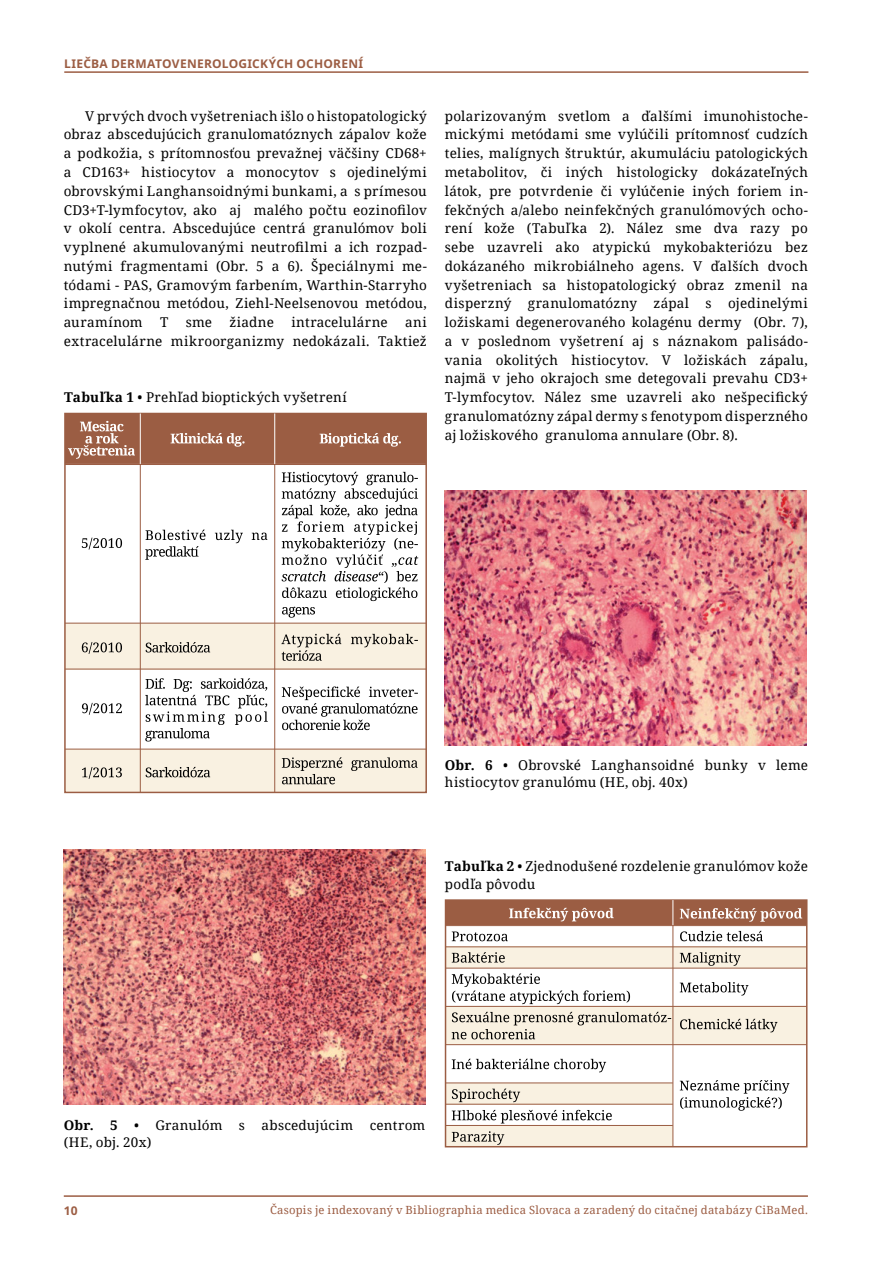
<style>
.page{position:relative;width:893px;height:1263px;background:#fff}
.page>*{position:absolute;margin:0;border:0;box-sizing:border-box;transform-origin:0 0}
.t1{font:13.5px/18.8px "Noto Serif";letter-spacing:.015em;color:#000;text-align:justify}
.t2{font:13.2px/17.2px "Noto Serif";letter-spacing:.01em;color:#000}
.t3{font:700 12px "Noto Sans";letter-spacing:.02em;color:#9c5d43}
.t4{font:11.25px "Noto Serif";letter-spacing:.025em;color:#9c5d43}
.s1{font-weight:700}
</style>
<div class="page">
<hr style="left:64px;top:71px;width:744px;height:2px;background:#9c5d43">
<hr style="left:64px;top:1195px;width:744px;height:2px;background:#9c5d43">
<div style="left:65px;top:749px;width:361px;height:43px;background:#f9f1e1"></div>
<div style="left:65px;top:623px;width:361px;height:46px;background:#f9f1e1"></div>
<div style="left:65px;top:413px;width:361px;height:50px;background:#9b5d43"></div>
<hr style="left:65px;top:462px;width:361px;height:2px;background:#9b5d43">
<hr style="left:65px;top:464px;width:361px;height:1px;background:#9b5d43">
<hr style="left:65px;top:623px;width:361px;height:1px;background:#9b5d43">
<hr style="left:65px;top:669px;width:361px;height:1px;background:#9b5d43">
<div style="left:64px;top:413px;width:363px;height:380px;border:2px solid #9b5d43"></div>
<svg style="left:82px;top:538px;width:40px;height:11px"></svg>
<svg style="left:82px;top:642px;width:40px;height:12px"></svg>
<svg style="left:82px;top:703px;width:40px;height:12px"></svg>
<svg style="left:82px;top:767px;width:40px;height:12px"></svg>
<svg style="left:68px;top:421px;width:67px;height:38px"></svg>
<svg style="left:171px;top:433px;width:74px;height:14px"></svg>
<svg style="left:320px;top:433px;width:81px;height:14px"></svg>
<hr style="left:274px;top:439px;width:1px;height:353px;background:#9b5d43">
<hr style="left:274px;top:413px;width:1px;height:51px;background:#fff">
<hr style="left:140px;top:439px;width:1px;height:353px;background:#9b5d43">
<hr style="left:140px;top:413px;width:1px;height:51px;background:#fff">
<svg style="left:282px;top:472px;width:136px;height:146px"></svg>
<svg style="left:281px;top:634px;width:137px;height:27px"></svg>
<svg style="left:282px;top:686px;width:136px;height:44px"></svg>
<svg style="left:282px;top:757px;width:136px;height:27px"></svg>
<svg style="left:145px;top:530px;width:122px;height:30px"></svg>
<svg style="left:146px;top:642px;width:64px;height:10px"></svg>
<svg style="left:145px;top:678px;width:123px;height:63px"></svg>
<svg style="left:146px;top:767px;width:64px;height:10px"></svg>
<hr style="left:65px;top:749px;width:361px;height:1px;background:#9b5d43">
<img style="left:64px;top:849px;width:361px;height:256px">
<img style="left:445px;top:490px;width:361px;height:255px">
<div style="left:445px;top:1125px;width:228px;height:22px;background:#f9f1e1"></div>
<div style="left:445px;top:1083px;width:228px;height:21px;background:#f9f1e1"></div>
<div style="left:445px;top:1006px;width:362px;height:38px;background:#f9f1e1"></div>
<div style="left:445px;top:947px;width:362px;height:21px;background:#f9f1e1"></div>
<div style="left:446px;top:900px;width:361px;height:24px;background:#9b5d43"></div>
<hr style="left:446px;top:923px;width:361px;height:2px;background:#9b5d43">
<hr style="left:446px;top:925px;width:361px;height:1px;background:#9b5d43">
<hr style="left:446px;top:946px;width:361px;height:1px;background:#9b5d43">
<hr style="left:446px;top:968px;width:361px;height:1px;background:#9b5d43">
<hr style="left:446px;top:1006px;width:361px;height:1px;background:#9b5d43">
<hr style="left:446px;top:1044px;width:361px;height:1px;background:#9b5d43">
<hr style="left:446px;top:1082px;width:227px;height:1px;background:#9b5d43">
<hr style="left:446px;top:1104px;width:227px;height:1px;background:#9b5d43">
<hr style="left:446px;top:1125px;width:227px;height:1px;background:#9b5d43">
<div style="left:445px;top:899px;width:362px;height:248px;border:2px solid #9b5d43"></div>
<svg style="left:509px;top:908px;width:105px;height:13px"></svg>
<svg style="left:680px;top:908px;width:122px;height:14px"></svg>
<svg style="left:452px;top:931px;width:56px;height:32px"></svg>
<svg style="left:452px;top:973px;width:178px;height:31px"></svg>
<svg style="left:452px;top:1012px;width:219px;height:27px"></svg>
<svg style="left:452px;top:1059px;width:154px;height:13px"></svg>
<svg style="left:452px;top:1088px;width:68px;height:14px"></svg>
<svg style="left:452px;top:1110px;width:160px;height:13px"></svg>
<svg style="left:452px;top:1131px;width:52px;height:14px"></svg>
<svg style="left:680px;top:931px;width:83px;height:10px"></svg>
<svg style="left:680px;top:952px;width:61px;height:14px"></svg>
<svg style="left:680px;top:982px;width:68px;height:13px"></svg>
<svg style="left:680px;top:1019px;width:97px;height:13px"></svg>
<svg style="left:680px;top:1080px;width:109px;height:31px"></svg>
<hr style="left:672px;top:926px;width:1px;height:221px;background:#9b5d43">
<svg style="left:672px;top:900px;width:1px;height:25px"></svg>
<p class="t3" style="left:64px;top:57px;width:301px">LIEČBA DERMATOVENEROLOGICKÝCH OCHORENÍ</p>
<p class="t1" style="left:64px;top:106px;width:365px;text-indent:21px">V prvých dvoch vyšetreniach išlo o histopatologický obraz abscedujúcich granulomatóznych zápalov kože a podkožia, s prítomnosťou prevažnej väčšiny CD68+ a CD163+ histiocytov a monocytov s ojedinelými obrovskými Langhansoidnými bunkami, a s prímesou CD3+T-lymfocytov, ako aj malého počtu eozinofilov v okolí centra. Abscedujúce centrá granulómov boli vyplnené akumulovanými neutrofilmi a ich rozpad&shy;nutými fragmentami (Obr. 5 a 6). Špeciálnymi me&shy;tódami - PAS, Gramovým farbením, Warthin-Starryho impregnačnou metódou, Ziehl-Neelsenovou metódou, auramínom</p>
<p class="t1" style="left:160px;top:312px;width:10px">T</p>
<p class="t1" style="left:186px;top:312px;width:28px">sme</p>
<p class="t1" style="left:229px;top:312px;width:46px">žiadne</p>
<p class="t1" style="left:291px;top:312px;width:98px">intracelulárne</p>
<p class="t1" style="left:64px;top:312px;width:365px;text-align:right">ani<br>extracelulárne mikroorganizmy nedokázali. Taktiež</p>
<p class="t1" style="left:64px;top:387px;width:284px"><span class="s1">Tabuľka 1</span> • Prehľad bioptických vyšetrení</p>
<p class="t1" style="left:445px;top:106px;width:365px">polarizovaným svetlom a ďalšími imunohistoche&shy;mickými metódami sme vylúčili prítomnosť cudzích telies, malígnych štruktúr, akumuláciu patologických metabolitov, či iných histologicky dokázateľných látok, pre potvrdenie či vylúčenie iných foriem in&shy;fekčných a/alebo neinfekčných granulómových ocho&shy;rení kože (Tabuľka 2). Nález sme dva razy po sebe uzavreli ako atypickú mykobakteriózu bez dokázaného mikrobiálneho agens. V ďalších dvoch vyšetreniach sa histopatologický obraz zmenil na disperzný granulomatózny zápal s ojedinelými ložiskami degenerovaného kolagénu dermy (Obr. 7), a v poslednom vyšetrení aj s náznakom palisádo&shy;vania okolitých histiocytov. V ložiskách zápalu, najmä v jeho okrajoch sme detegovali prevahu CD3+ T-lymfocytov. Nález sme uzavreli ako nešpecifický granulomatózny zápal dermy s fenotypom disperzného aj ložiskového granuloma annulare (Obr. 8).</p>
<p class="t1" style="left:445px;top:756px;width:365px;line-height:17.2px"><span class="s1">Obr. 6</span> • Obrovské Langhansoidné bunky v leme histiocytov granulómu (HE, obj. 40x)</p>
<p class="t1" style="left:445px;top:857px;width:365px;line-height:17.2px"><span class="s1">Tabuľka 2</span> • Zjednodušené rozdelenie granulómov kože podľa pôvodu</p>
<p class="t2" style="left:64px;top:1116px;width:363px"><span class="s1">Obr. 5</span> • Granulóm s abscedujúcim centrom (HE, obj. 20x)</p>
<p class="t3" style="left:64px;top:1203px;width:15px">10</p>
<p class="t4" style="left:270px;top:1202px;width:539px">Časopis je indexovaný v Bibliographia medica Slovaca a zaradený do citačnej databázy CiBaMed.</p>
</div>
